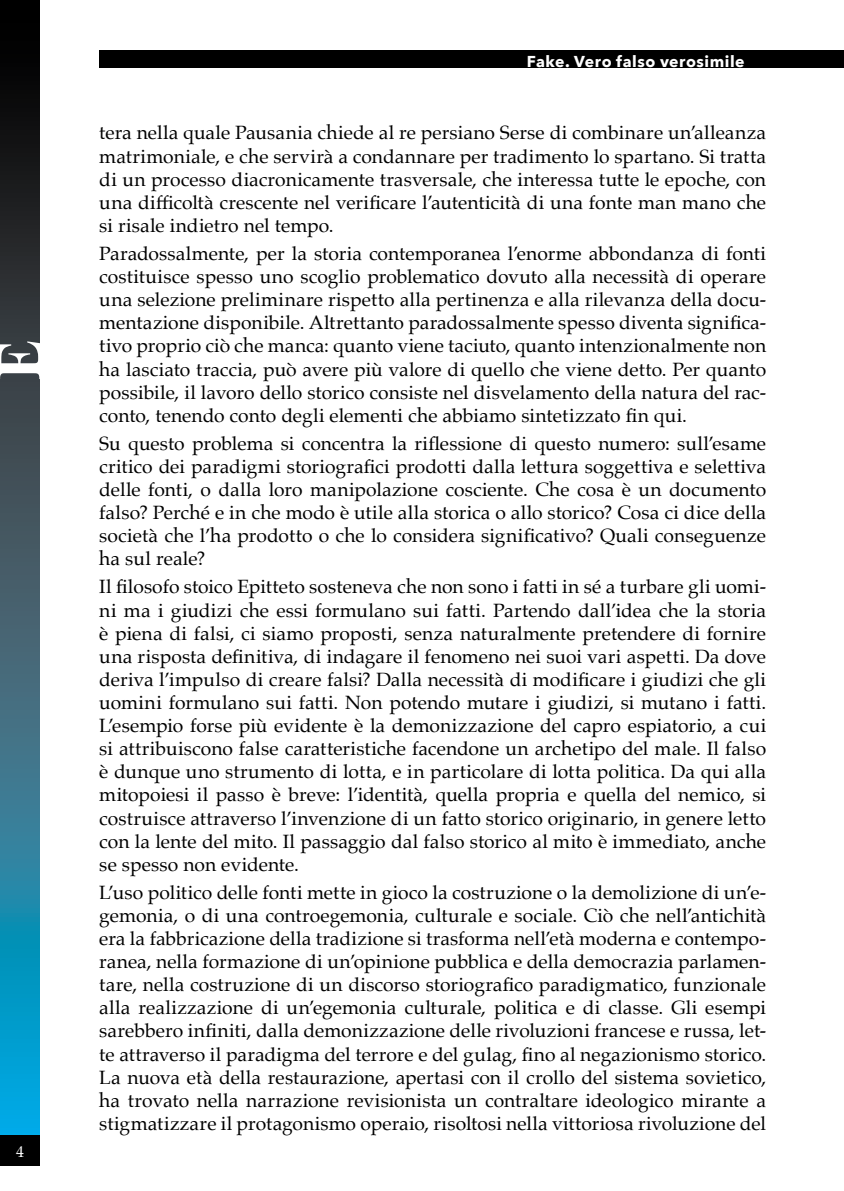
<style>
.page{position:relative;width:844px;height:1191px;background:#fff}
.page>*{position:absolute;margin:0;border:0;box-sizing:border-box;transform-origin:0 0}
.t1{font:19.25px/23.1px "Palatino";color:#000;text-align:justify}
.t2{font:700 15.75px "Avenir Next";letter-spacing:.035em;color:#fff}
.t3{font:15.75px "Palatino";color:#fff}
</style>
<div class="page">
<div style="left:99px;top:51px;width:744px;height:17px;background:#000"></div>
<svg style="left:0;top:0;width:40px;height:1135px;background:#26596b"></svg>
<div style="left:0;top:1135px;width:40px;height:30px;background:#000"></div>
<svg style="left:0;top:341px;width:40px;height:38px"></svg>
<p class="t3" style="left:16px;top:1138px;width:9px">4</p>
<p class="t2" style="left:526px;top:48px;width:219px">Fake. Vero falso verosimile</p>
<p class="t1" style="left:99px;top:121px;width:668px">tera nella quale Pausania chiede al re persiano Serse di combinare un’alleanza matrimoniale, e che servirà a condannare per tradimento lo spartano. Si tratta di un processo diacronicamente trasversale, che interessa tutte le epoche, con una difficoltà crescente nel verificare l’autenticità di una fonte man mano che si risale indietro nel tempo.</p>
<p class="t1" style="left:99px;top:242px;width:668px">Paradossalmente, per la storia contemporanea l’enorme abbondanza di fonti costituisce spesso uno scoglio problematico dovuto alla necessità di operare una selezione preliminare rispetto alla pertinenza e alla rilevanza della docu&shy;mentazione disponibile. Altrettanto paradossalmente spesso diventa significa&shy;tivo proprio ciò che manca: quanto viene taciuto, quanto intenzionalmente non ha lasciato traccia, può avere più valore di quello che viene detto. Per quanto possibile, il lavoro dello storico consiste nel disvelamento della natura del rac&shy;conto, tenendo conto degli elementi che abbiamo sintetizzato fin qui.</p>
<p class="t1" style="left:99px;top:431px;width:668px">Su questo problema si concentra la riflessione di questo numero: sull’esame critico dei paradigmi storiografici prodotti dalla lettura soggettiva e selettiva delle fonti, o dalla loro manipolazione cosciente. Che cosa è un documento falso? Perché e in che modo è utile alla storica o allo storico? Cosa ci dice della società che l’ha prodotto o che lo considera significativo? Quali conseguenze ha sul reale?</p>
<p class="t1" style="left:99px;top:575px;width:668px">Il filosofo stoico Epitteto sosteneva che non sono i fatti in sé a turbare gli uomi&shy;ni ma i giudizi che essi formulano sui fatti. Partendo dall’idea che la storia è piena di falsi, ci siamo proposti, senza naturalmente pretendere di fornire una risposta definitiva, di indagare il fenomeno nei suoi vari aspetti. Da dove deriva l’impulso di creare falsi? Dalla necessità di modificare i giudizi che gli uomini formulano sui fatti. Non potendo mutare i giudizi, si mutano i fatti.<br>L’esempio forse più evidente è la demonizzazione del capro espiatorio, a cui si attribuiscono false caratteristiche facendone un archetipo del male. Il falso è dunque uno strumento di lotta, e in particolare di lotta politica. Da qui alla mitopoiesi il passo è breve: l’identità, quella propria e quella del nemico, si costruisce attraverso l’invenzione di un fatto storico originario, in genere letto con la lente del mito. Il passaggio dal falso storico al mito è immediato, anche se spesso non evidente.</p>
<p class="t1" style="left:99px;top:880px;width:668px">L’uso politico delle fonti mette in gioco la costruzione o la demolizione di un’e&shy;gemonia, o di una controegemonia, culturale e sociale. Ciò che nell’antichità era la fabbricazione della tradizione si trasforma nell’età moderna e contempo&shy;ranea, nella formazione di un’opinione pubblica e della democrazia parlamen&shy;tare, nella costruzione di un discorso storiografico paradigmatico, funzionale alla realizzazione di un’egemonia culturale, politica e di classe. Gli esempi sarebbero infiniti, dalla demonizzazione delle rivoluzioni francese e russa, let&shy;te attraverso il paradigma del terrore e del gulag, fino al negazionismo storico.<br>La nuova età della restaurazione, apertasi con il crollo del sistema sovietico, ha trovato nella narrazione revisionista un contraltare ideologico mirante a stigmatizzare il protagonismo operaio, risoltosi nella vittoriosa rivoluzione del</p>
</div>
